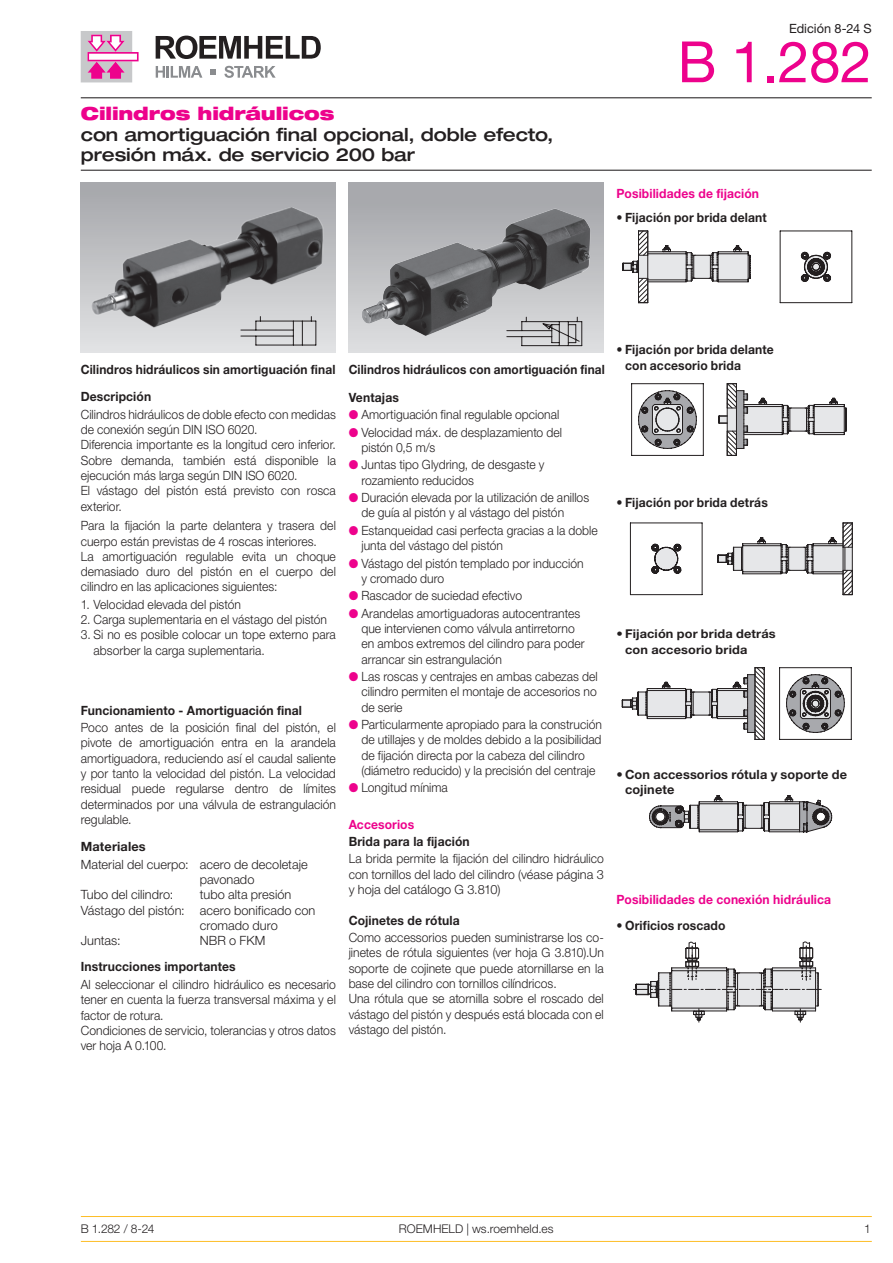
<style>
.page{position:relative;width:893px;height:1263px;background:#fff}
.page>*{position:absolute;margin:0;border:0;box-sizing:border-box;transform-origin:0 0}
.t1{font:57px "Helvetica Neue LT Pro";color:#ed028c}
.t2{font:500 expanded 18px/20.2px "Helvetica Neue LT Pro";letter-spacing:-.005em;color:#231f20}
.t3{font:900 expanded 18px "Helvetica Neue LT Pro";letter-spacing:-.01em;color:#ed028c}
.t4{font:300 12.75px/15.3px "Helvetica Neue LT Pro";letter-spacing:.005em;color:#231f20;scale:.95 1}
.t5{font:700 12.75px/15.3px "Helvetica Neue LT Pro";letter-spacing:.01em;color:#231f20;scale:.95 1}
.t6{font:300 12.75px "Helvetica Neue LT Pro";letter-spacing:.005em;color:#231f20}
.t7{font:700 12.75px "Helvetica Neue LT Pro";letter-spacing:.01em;color:#231f20;scale:.94 1}
.t8{font:700 12.75px "Helvetica Neue LT Pro";letter-spacing:.01em;color:#ed028c;scale:.95 1}
.t9{font:700 12.75px/15.3px "Helvetica Neue LT Pro";letter-spacing:.01em;color:#231f20}
.t10{font:12.75px "Helvetica Neue LT Pro";color:#231f20}
.t11{font:700 12.15px/15.3px "Helvetica Neue LT Pro";letter-spacing:.01em;color:#231f20;scale:1.05 1}
.t12{font:300 12px "Helvetica Neue LT Pro";letter-spacing:.005em;color:#231f20}
.s1{font-weight:300}
.s2{color:#ed028c}
</style>
<div class="page">
<svg style="left:156px;top:36px;width:165px;height:23px"></svg>
<svg style="left:156px;top:66px;width:46px;height:12px"></svg>
<svg style="left:224px;top:66px;width:52px;height:12px"></svg>
<svg style="left:210px;top:69px;width:6px;height:6px"></svg>
<svg style="left:81px;top:31px;width:58px;height:51px"></svg>
<hr style="left:81px;top:170px;width:791px;height:1px;background:#231f20">
<hr style="left:81px;top:97px;width:791px;height:1px;background:#231f20">
<svg style="left:81px;top:183px;width:255px;height:170px"></svg>
<img style="left:81px;top:190px;width:255px;height:156px">
<img style="left:349px;top:184px;width:255px;height:168px">
<svg style="left:779px;top:230px;width:73px;height:73px"></svg>
<svg style="left:622px;top:231px;width:129px;height:72px"></svg>
<hr style="left:647px;top:231px;width:1px;height:72px;background:#231f20">
<svg style="left:293px;top:322px;width:1px;height:23px"></svg>
<hr style="left:256px;top:345px;width:60px;height:1px;background:#231f20">
<svg style="left:311px;top:317px;width:5px;height:28px"></svg>
<hr style="left:256px;top:321px;width:60px;height:1px;background:#231f20">
<hr style="left:241px;top:336px;width:52px;height:1px;background:#231f20">
<hr style="left:241px;top:330px;width:52px;height:1px;background:#231f20">
<svg style="left:302px;top:322px;width:1px;height:23px"></svg>
<svg style="left:255px;top:317px;width:6px;height:13px"></svg>
<svg style="left:506px;top:317px;width:77px;height:29px"></svg>
<svg style="left:631px;top:383px;width:216px;height:73px"></svg>
<svg style="left:630px;top:522px;width:223px;height:73px"></svg>
<svg style="left:621px;top:667px;width:231px;height:73px"></svg>
<svg style="left:649px;top:795px;width:183px;height:38px"></svg>
<svg style="left:633px;top:941px;width:188px;height:81px"></svg>
<hr style="left:81px;top:1241px;width:791px;height:1px;background:#fdbd26">
<hr style="left:81px;top:1216px;width:791px;height:1px;background:#fdbd26">
<p class="t10" style="left:789px;top:20px;width:84px">Edición 8-24 S</p>
<h2 class="t3" style="left:81px;top:102px;width:255px">Cilindros hidráulicos</h2>
<h2 class="t2" style="left:81px;top:123px;width:474px">con amortiguación final opcional, doble efecto, presión máx. de servicio 200 bar</h2>
<h1 class="t1" style="left:678px;top:27px;width:196px">B 1.282</h1>
<p class="t8" style="left:617px;top:186px;width:152px">Posibilidades de fijación</p>
<p class="t5" style="left:617px;top:209px;width:160px"><span class="s1">•</span> Fijación por brida delant</p>
<p class="t7" style="left:81px;top:362px;width:559px">Cilindros hidráulicos sin amortiguación final Cilindros hidráulicos con amortiguación final</p>
<p class="t5" style="left:81px;top:389px;width:76px">Descripción</p>
<p class="t4" style="left:81px;top:406px;width:270px">Cilindros hidráulicos de doble efecto con medidas de conexión según DIN ISO 6020.<br>Diferencia importante es la longitud cero inferior.<br>Sobre demanda, también está disponible la ejecución más larga según DIN ISO 6020.<br>El vástago del pistón está previsto con rosca exterior.</p>
<p class="t4" style="left:81px;top:518px;width:270px">Para la fijación la parte delantera y trasera del cuerpo están previstas de 4 roscas interiores.<br>La amortiguación regulable evita un choque demasiado duro del pistón en el cuerpo del cilindro en las aplicaciones siguientes:</p>
<p class="t4" style="left:81px;top:596px;width:170px">1. Velocidad elevada del pistón</p>
<p class="t4" style="left:81px;top:612px;width:261px">2. Carga suplementaria en el vástago del pistón</p>
<p class="t4" style="left:94px;top:627px;width:257px;text-indent:-13px">3. Si no es posible colocar un tope externo para absorber la carga suplementaria.</p>
<p class="t5" style="left:81px;top:702px;width:234px">Funcionamiento - Amortiguación final</p>
<p class="t4" style="left:81px;top:720px;width:270px;text-align:justify">Poco antes de la posición final del pistón, el pivote de amortiguación entra en la arandela amortiguadora, reduciendo así el caudal saliente y por tanto la velocidad del pistón. La velocidad residual puede regularse dentro de límites determinados por una válvula de estrangulación regulable.</p>
<p class="t9" style="left:81px;top:839px;width:66px">Materiales</p>
<p class="t6" style="left:81px;top:856px;width:228px">Material del cuerpo: acero de decoletaje</p>
<p class="t6" style="left:200px;top:872px;width:56px">pavonado</p>
<p class="t6" style="left:81px;top:887px;width:94px">Tubo del cilindro:</p>
<p class="t6" style="left:200px;top:887px;width:93px">tubo alta presión</p>
<p class="t6" style="left:81px;top:902px;width:236px">Vástago del pistón: acero bonificado con</p>
<p class="t6" style="left:200px;top:918px;width:79px">cromado duro</p>
<p class="t6" style="left:81px;top:933px;width:41px">Juntas:</p>
<p class="t6" style="left:200px;top:933px;width:67px">NBR o FKM</p>
<p class="t5" style="left:81px;top:959px;width:165px">Instrucciones importantes</p>
<p class="t4" style="left:81px;top:976px;width:270px">Al seleccionar el cilindro hidráulico es necesario tener en cuenta la fuerza transversal máxima y el factor de rotura.<br>Condiciones de servicio, tolerancias y otros datos ver hoja A 0.100.</p>
<p class="t5" style="left:349px;top:389px;width:54px">Ventajas</p>
<p class="t4" style="left:349px;top:407px;width:223px"><span class="s2">●</span> Amortiguación final regulable opcional</p>
<p class="t4" style="left:361px;top:424px;width:213px;text-indent:-13px"><span class="s2">●</span> Velocidad máx. de desplazamiento del pistón 0,5 m/s</p>
<p class="t4" style="left:361px;top:457px;width:194px;text-indent:-13px"><span class="s2">●</span> Juntas tipo Glydring, de desgaste y rozamiento reducidos</p>
<p class="t4" style="left:361px;top:490px;width:241px;text-indent:-13px"><span class="s2">●</span> Duración elevada por la utilización de anillos de guía al pistón y al vástago del pistón</p>
<p class="t4" style="left:361px;top:522px;width:250px;text-indent:-13px"><span class="s2">●</span> Estanqueidad casi perfecta gracias a la doble junta del vástago del pistón</p>
<p class="t4" style="left:361px;top:555px;width:235px;text-indent:-13px"><span class="s2">●</span> Vástago del pistón templado por inducción y cromado duro</p>
<p class="t4" style="left:349px;top:588px;width:184px"><span class="s2">●</span> Rascador de suciedad efectivo</p>
<p class="t4" style="left:361px;top:605px;width:236px;text-indent:-13px"><span class="s2">●</span> Arandelas amortiguadoras autocentrantes que intervienen como válvula antirretorno en ambos extremos del cilindro para poder arrancar sin estrangulación</p>
<p class="t4" style="left:361px;top:669px;width:250px;text-align:justify;text-indent:-13px"><span class="s2">●</span> Las roscas y centrajes en ambas cabezas del cilindro permiten el montaje de accesorios no de serie</p>
<p class="t4" style="left:361px;top:717px;width:255px;text-indent:-13px"><span class="s2">●</span> Particularmente apropiado para la construción de utillajes y de moldes debido a la posibilidad de fijación directa por la cabeza del cilindro (diámetro reducido) y la precisión del centraje</p>
<p class="t4" style="left:349px;top:780px;width:106px"><span class="s2">●</span> Longitud mínima</p>
<p class="t8" style="left:349px;top:816px;width:71px">Accesorios</p>
<p class="t5" style="left:349px;top:833px;width:129px">Brida para la fijación</p>
<p class="t4" style="left:349px;top:851px;width:270px;text-align:justify">La brida permite la fijación del cilindro hidráulico con tornillos del lado del cilindro (véase página 3 y hoja del catálogo G 3.810)</p>
<p class="t5" style="left:349px;top:912px;width:118px">Cojinetes de rótula</p>
<p class="t4" style="left:349px;top:929px;width:270px">Como accessorios pueden suministrarse los co&shy;jinetes de rótula siguientes (ver hoja G 3.810).Un soporte de cojinete que puede atornillarse en la base del cilindro con tornillos cilíndricos.<br>Una rótula que se atornilla sobre el roscado del vástago del pistón y después está blocada con el vástago del pistón.</p>
<p class="t5" style="left:625px;top:342px;width:158px;text-indent:-9px"><span class="s1">•</span> Fijación por brida delante con accesorio brida</p>
<p class="t5" style="left:617px;top:494px;width:161px"><span class="s1">•</span> Fijación por brida detrás</p>
<p class="t11" style="left:625px;top:626px;width:145px;text-indent:-9px"><span class="s1">•</span> Fijación por brida detrás con accesorio brida</p>
<p class="t9" style="left:625px;top:766px;width:224px;text-indent:-9px"><span class="s1">•</span> Con accessorios rótula y soporte de cojinete</p>
<p class="t8" style="left:617px;top:892px;width:227px">Posibilidades de conexión hidráulica</p>
<p class="t5" style="left:617px;top:918px;width:116px"><span class="s1">•</span> Orificios roscado</p>
<p class="t12" style="left:81px;top:1221px;width:75px">B 1.282 / 8-24</p>
<p class="t12" style="left:399px;top:1221px;width:156px">ROEMHELD | ws.roemheld.es</p>
<p class="t12" style="left:864px;top:1221px;width:8px">1</p>
</div>
